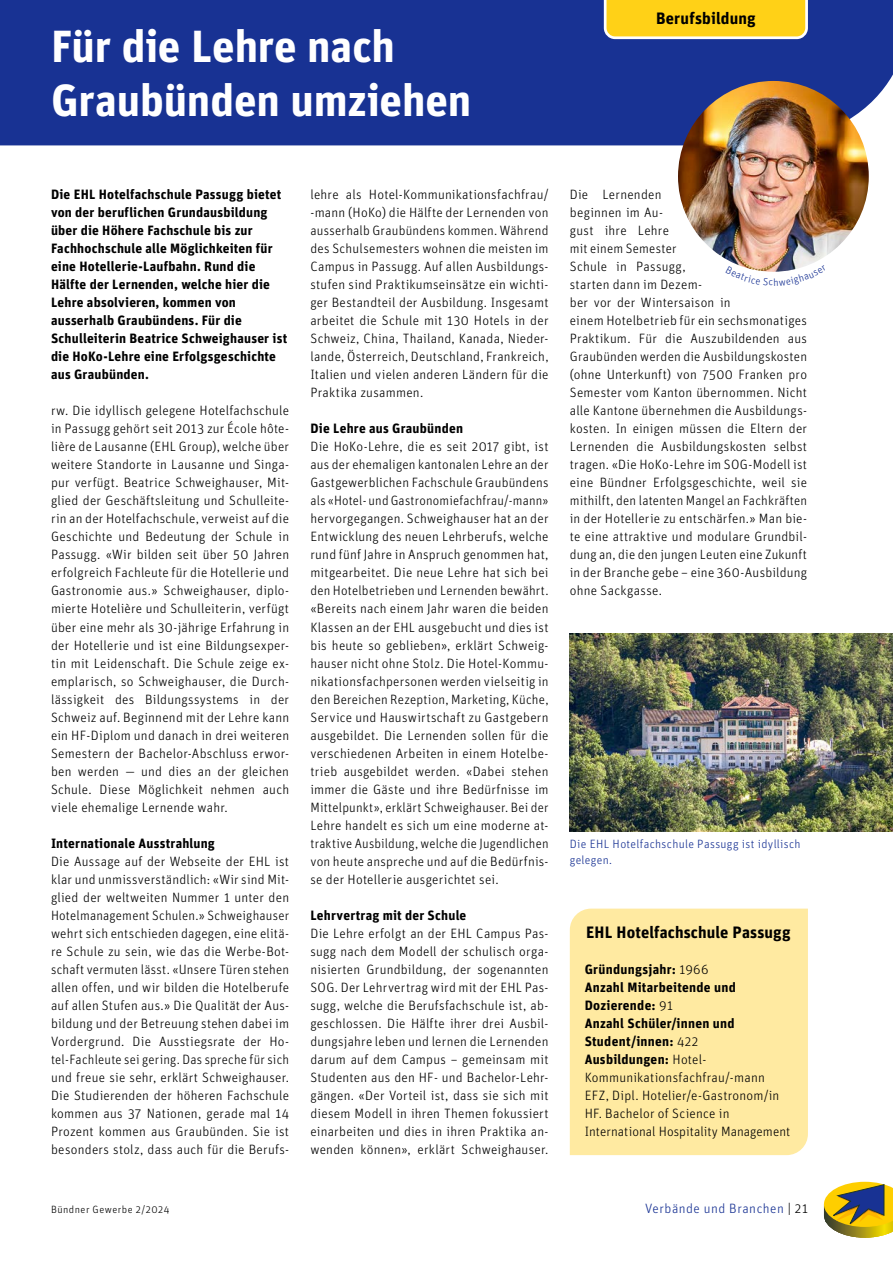
<style>
.page{position:relative;width:893px;height:1263px;background:#fff}
.page>*{position:absolute;margin:0;border:0;box-sizing:border-box;transform-origin:0 0}
.Haupttitel{font:45px/54px "Unit SO Pri Bold";letter-spacing:-.005em;color:#fff}
.Untertitel{font:16.5px "Unit SO Pri Bold";letter-spacing:.005em;color:#000}
.Grundschrift{font:16.5px "Unit SO Pri Bold";letter-spacing:.01em;color:#000}
.Grundschrift-2{font:13.5px/18px "Unit SO Pri Light";letter-spacing:.015em;color:#000;text-align:justify}
.Lead{font:13.5px/18px "Unit SO Pri Bold";letter-spacing:.015em;color:#000}
.Untertitel-2{font:13.5px "Unit SO Pri Bold";letter-spacing:.015em;color:#000}
.t1{font:13.5px "Unit SO Pri Light";letter-spacing:.04em;color:#183293}
.Bildlegende{font:12px/16.5px "Unit SO Pri Light";letter-spacing:.025em;color:#183293}
.t2{font:10.5px "Unit SO Pri Light";letter-spacing:.05em;color:#000}
.s1{font-family:"Unit SO Pri Bold"}
.s2{color:#000}
</style>
<div class="page">
<svg style="left:824px;top:1182px;width:69px;height:56px;background:#ad9c46"></svg>
<div style="left:0;top:0;width:893px;height:145px;background:#183293"></div>
<svg style="left:604px;top:0;width:204px;height:39px;background:#fdd32c"></svg>
<img style="left:678px;top:81px;width:191px;height:191px;border-radius:95px">
<div style="left:570px;top:908px;width:238px;height:247px;background:#ffeaa1"></div>
<img style="left:570px;top:633px;width:323px;height:198px">
<svg style="left:738px;top:265px;width:70px;height:7px"></svg>
<p class="Haupttitel" style="left:51px;top:19px;width:422px">Für die Lehre nach<br>Graubünden umziehen</p>
<p class="Grundschrift" style="left:656px;top:8px;width:101px">Berufsbildung</p>
<p class="Lead" style="left:51px;top:185px;width:238px">Die EHL Hotelfachschule Passugg bietet von der beruflichen Grundausbildung über die Höhere Fachschule bis zur Fachhochschule alle Möglichkeiten für eine Hotellerie-Laufbahn. Rund die Hälfte der Lernenden, welche hier die Lehre absolvieren, kommen von ausserhalb Graubündens. Für die Schulleiterin Beatrice Schweighauser ist die HoKo-Lehre eine Erfolgsgeschichte aus Graubünden.</p>
<p class="Grundschrift-2" style="left:51px;top:402px;width:240px">rw. Die idyllisch gelegene Hotelfachschule in Passugg gehört seit 2013 zur École hôte&shy;lière de Lausanne (EHL Group), welche über weitere Standorte in Lausanne und Singa&shy;pur verfügt. Beatrice Schweighauser, Mit&shy;glied der Geschäftsleitung und Schulleite&shy;rin an der Hotelfachschule, verweist auf die Geschichte und Bedeutung der Schule in Passugg. «Wir bilden seit über 50 Jahren erfolgreich Fachleute für die Hotellerie und Gastronomie aus.» Schweighauser, diplo&shy;mierte Hotelière und Schulleiterin, verfügt über eine mehr als 30-jährige Erfahrung in der Hotellerie und ist eine Bildungsexper&shy;tin mit Leidenschaft. Die Schule zeige ex&shy;emplarisch, so Schweighauser, die Durch&shy;lässigkeit des Bildungssystems in der Schweiz auf. Beginnend mit der Lehre kann ein HF-Diplom und danach in drei weiteren Semestern der Bachelor-Abschluss erwor&shy;ben werden — und dies an der gleichen Schule. Diese Möglichkeit nehmen auch viele ehemalige Lernende wahr.</p>
<p class="Untertitel-2" style="left:51px;top:834px;width:165px">Internationale Ausstrahlung</p>
<p class="Grundschrift-2" style="left:51px;top:852px;width:240px">Die Aussage auf der Webseite der EHL ist klar und unmissverständlich: «Wir sind Mit&shy;glied der weltweiten Nummer 1 unter den Hotelmanagement Schulen.» Schweighauser wehrt sich entschieden dagegen, eine elitä&shy;re Schule zu sein, wie das die Werbe-Bot&shy;schaft vermuten lässt. «Unsere Türen stehen allen offen, und wir bilden die Hotelberufe auf allen Stufen aus.» Die Qualität der Aus&shy;bildung und der Betreuung stehen dabei im Vordergrund. Die Ausstiegsrate der Ho&shy;tel-Fachleute sei gering. Das spreche für sich und freue sie sehr, erklärt Schweighauser.<br>Die Studierenden der höheren Fachschule kommen aus 37 Nationen, gerade mal 14<br>Prozent kommen aus Graubünden. Sie ist besonders stolz, dass auch für die Berufs-</p>
<p class="Grundschrift-2" style="left:310px;top:186px;width:240px">lehre als Hotel-Kommunikationsfachfrau/ -mann (HoKo) die Hälfte der Lernenden von ausserhalb Graubündens kommen. Während des Schulsemesters wohnen die meisten im Campus in Passugg. Auf allen Ausbildungs&shy;stufen sind Praktikumseinsätze ein wichti&shy;ger Bestandteil der Ausbildung. Insgesamt arbeitet die Schule mit 130 Hotels in der Schweiz, China, Thailand, Kanada, Nieder&shy;lande, Österreich, Deutschland, Frankreich, Italien und vielen anderen Ländern für die Praktika zusammen.</p>
<p class="Untertitel-2" style="left:310px;top:420px;width:154px">Die Lehre aus Graubünden</p>
<p class="Grundschrift-2" style="left:310px;top:438px;width:240px">Die HoKo-Lehre, die es seit 2017 gibt, ist aus der ehemaligen kantonalen Lehre an der Gastgewerblichen Fachschule Graubündens als «Hotel- und Gastronomiefachfrau/-mann» hervorgegangen. Schweighauser hat an der Entwicklung des neuen Lehrberufs, welche rund fünf Jahre in Anspruch genommen hat, mitgearbeitet. Die neue Lehre hat sich bei den Hotelbetrieben und Lernenden bewährt. «Bereits nach einem Jahr waren die beiden Klassen an der EHL ausgebucht und dies ist bis heute so geblieben», erklärt Schweig&shy;hauser nicht ohne Stolz. Die Hotel-Kommu&shy;nikationsfachpersonen werden vielseitig in den Bereichen Rezeption, Marketing, Küche, Service und Hauswirtschaft zu Gastgebern ausgebildet. Die Lernenden sollen für die verschiedenen Arbeiten in einem Hotelbe&shy;trieb ausgebildet werden. «Dabei stehen immer die Gäste und ihre Bedürfnisse im Mittelpunkt», erklärt Schweighauser. Bei der Lehre handelt es sich um eine moderne at&shy;traktive Ausbildung, welche die Jugendlichen von heute anspreche und auf die Bedürfnis&shy;se der Hotellerie ausgerichtet sei.</p>
<p class="Untertitel-2" style="left:310px;top:906px;width:157px">Lehrvertrag mit der Schule</p>
<p class="Grundschrift-2" style="left:310px;top:924px;width:240px">Die Lehre erfolgt an der EHL Campus Pas&shy;sugg nach dem Modell der schulisch orga&shy;nisierten Grundbildung, der sogenannten SOG. Der Lehrvertrag wird mit der EHL Pas&shy;sugg, welche die Berufsfachschule ist, ab&shy;geschlossen. Die Hälfte ihrer drei Ausbil&shy;dungsjahre leben und lernen die Lernenden darum auf dem Campus – gemeinsam mit Studenten aus den HF- und Bachelor-Lehr&shy;gängen. «Der Vorteil ist, dass sie sich mit diesem Modell in ihren Themen fokussiert einarbeiten und dies in ihren Praktika an&shy;wenden können», erklärt Schweighauser.</p>
<p class="Grundschrift-2" style="left:570px;top:186px;width:239px;text-align:left">Die Lernenden<br>beginnen im Au-<br>gust ihre Lehre<br>mit einem Semester<br>Schule in Passugg,<br>starten dann im Dezem-<br>ber vor der Wintersaison in<br>einem Hotelbetrieb für ein sechsmonatiges Praktikum. Für die Auszubildenden aus Graubünden werden die Ausbildungskosten (ohne Unterkunft) von 7500 Franken pro Semester vom Kanton übernommen. Nicht alle Kantone übernehmen die Ausbildungs&shy;kosten. In einigen müssen die Eltern der Lernenden die Ausbildungskosten selbst tragen. «Die HoKo-Lehre im SOG-Modell ist eine Bündner Erfolgsgeschichte, weil sie mithilft, den latenten Mangel an Fachkräften in der Hotellerie zu entschärfen.» Man bie&shy;te eine attraktive und modulare Grundbil&shy;dung an, die den jungen Leuten eine Zukunft in der Branche gebe – eine 360-Ausbildung ohne Sackgasse.</p>
<p class="Bildlegende" style="left:570px;top:835px;width:232px">Die EHL Hotelfachschule Passugg ist idyllisch gelegen.</p>
<p class="Untertitel" style="left:586px;top:922px;width:206px">EHL Hotelfachschule Passugg</p>
<p class="Grundschrift-2" style="left:585px;top:960px;width:207px;text-align:left"><span class="s1">Gründungsjahr:</span> 1966<br><span class="s1">Anzahl Mitarbeitende und<br>Dozierende:</span> 91<br><span class="s1">Anzahl Schüler/innen und<br>Student/innen:</span> 422<br><span class="s1">Ausbildungen:</span> Hotel-<br>Kommunikationsfachfrau/-mann<br>EFZ, Dipl. Hotelier/e-Gastronom/in<br>HF. Bachelor of Science in<br>International Hospitality Management</p>
<p class="t2" style="left:51px;top:1203px;width:120px">Bündner Gewerbe 2/2024</p>
<p class="t1" style="left:645px;top:1201px;width:164px">Verbände und Branchen <span class="s2">| 21</span></p>
</div>
